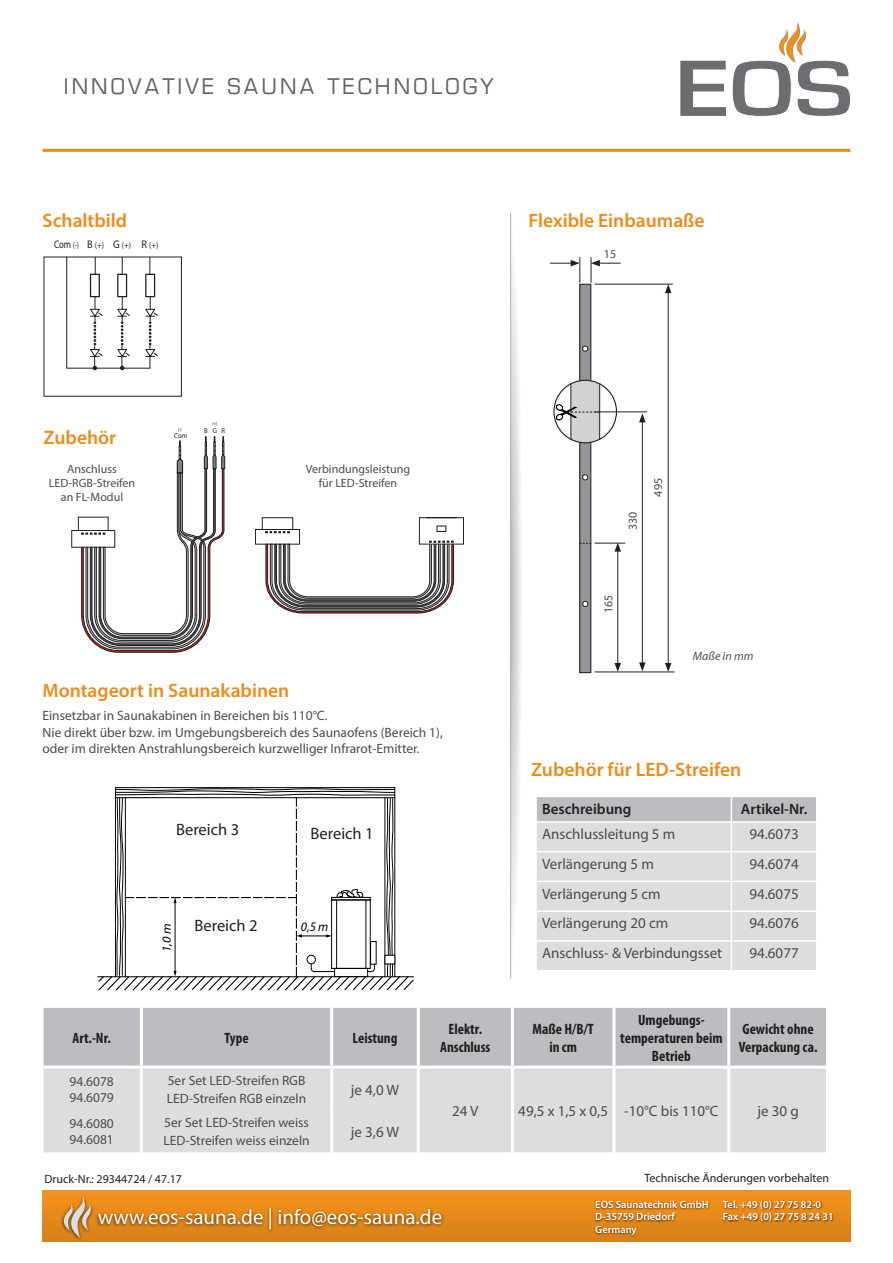
<style>
.page{position:relative;width:893px;height:1263px;background:#fff}
.page>*{position:absolute;margin:0;border:0;box-sizing:border-box;transform-origin:0 0}
.t1{font:21px "Myriad Pro";color:#fff}
.t2{font:21px "Eurostile";letter-spacing:.15em;color:#636366}
.t3{font:600 19.5px "Myriad Pro";color:#eb8c1b}
.t4{font:16.5px "Myriad Pro";color:#231f20}
.t5{font:15px "Myriad Pro";color:#4b4c4d}
.t6{font:700 condensed 15px/18px "Myriad Pro";color:#231f20;text-align:center}
.t7{font:600 15px "Myriad Pro";color:#231f20}
.t8{font:13.5px "Myriad Pro";color:#4b4c4d}
.t9{font:italic 13.05px "Myriad Pro";color:#000;scale:.96 1}
.t10{font:italic 12.45px "Myriad Pro";color:#000;scale:1.05 1}
.t11{font:12px/14.4px "Myriad Pro";color:#4b4c4d;text-align:center}
.t12{font:12px "Myriad Pro";color:#231f20}
.t13{font:italic 12px "Myriad Pro";color:#4b4c4d}
.t14{font:600 10.5px "Myriad Pro";color:#fff}
.t15{font:8.55px "Myriad Pro";color:#231f20;scale:.79 1}
.t16{font:7.2px "Myriad Pro";letter-spacing:.325em;color:#231f20;scale:.94 1}
.t17{font:4.5px "Myriad Pro";color:#231f20;scale:.94 1}
.s1{font-size:11.1px}
</style>
<div class="page">
<svg style="left:680px;top:61px;width:46px;height:55px"></svg>
<svg style="left:732px;top:22px;width:118px;height:94px"></svg>
<hr style="left:43px;top:149px;width:807px;height:3px;background:#eb8c1b">
<div style="left:43px;top:1191px;width:807px;height:51px;background:linear-gradient(to bottom,#f6921d,#d58017)"></div>
<div style="left:95px;top:1206px;width:350px;height:28px;background:#231f20;opacity:.75"></div>
<div style="left:60px;top:1194px;width:34px;height:48px;background:#231f20;opacity:.75"></div>
<svg style="left:61px;top:1195px;width:31px;height:43px"></svg>
<div style="left:594px;top:1199px;width:239px;height:38px;background:#231f20;opacity:.75"></div>
<svg style="left:511px;top:213px;width:10px;height:765px"></svg>
<hr style="left:510px;top:213px;width:1px;height:765px;background:#b2b3b7">
<div style="left:580px;top:284px;width:11px;height:389px;background:#939598"></div>
<div style="left:579px;top:284px;width:12px;height:389px;border:1px solid #231f20"></div>
<div style="left:145px;top:274px;width:10px;height:23px;border:1px solid #231f20"></div>
<div style="left:117px;top:274px;width:10px;height:23px;border:1px solid #231f20"></div>
<svg style="left:122px;top:257px;width:1px;height:17px"></svg>
<svg style="left:150px;top:257px;width:1px;height:17px"></svg>
<div style="left:90px;top:274px;width:10px;height:23px;border:1px solid #231f20"></div>
<hr style="left:67px;top:368px;width:83px;height:1px;background:#231f20">
<svg style="left:95px;top:257px;width:1px;height:17px"></svg>
<hr style="left:66px;top:257px;width:1px;height:111px;background:#231f20">
<svg style="left:145px;top:297px;width:13px;height:71px"></svg>
<svg style="left:117px;top:297px;width:13px;height:73px"></svg>
<svg style="left:89px;top:297px;width:14px;height:73px"></svg>
<svg style="left:71px;top:436px;width:155px;height:217px"></svg>
<hr style="left:595px;top:672px;width:79px;height:1px;background:#231f20">
<hr style="left:595px;top:284px;width:78px;height:1px;background:#231f20">
<hr style="left:617px;top:549px;width:1px;height:116px;background:#231f20">
<svg style="left:614px;top:544px;width:7px;height:8px"></svg>
<svg style="left:614px;top:663px;width:7px;height:9px"></svg>
<hr style="left:595px;top:543px;width:30px;height:1px;background:#231f20">
<hr style="left:642px;top:420px;width:1px;height:245px;background:#231f20">
<svg style="left:639px;top:413px;width:7px;height:9px"></svg>
<svg style="left:639px;top:662px;width:7px;height:9px"></svg>
<hr style="left:595px;top:412px;width:52px;height:1px;background:#231f20">
<hr style="left:668px;top:291px;width:1px;height:374px;background:#231f20">
<svg style="left:665px;top:284px;width:6px;height:9px"></svg>
<svg style="left:665px;top:663px;width:6px;height:9px"></svg>
<svg style="left:550px;top:257px;width:31px;height:26px"></svg>
<svg style="left:591px;top:257px;width:30px;height:26px"></svg>
<svg style="left:576px;top:380px;width:23px;height:61px"></svg>
<hr style="left:599px;top:383px;width:1px;height:57px;background:#231f20">
<hr style="left:115px;top:787px;width:280px;height:1px;background:#000">
<hr style="left:98px;top:976px;width:315px;height:1px;background:#000">
<svg style="left:99px;top:788px;width:315px;height:202px"></svg>
<img style="left:553px;top:381px;width:44px;height:63px">
<svg style="left:255px;top:517px;width:209px;height:96px"></svg>
<div style="left:437px;top:526px;width:9px;height:6px;border:1px solid #231f20"></div>
<svg style="left:582px;top:346px;width:6px;height:5px"></svg>
<svg style="left:582px;top:475px;width:6px;height:5px"></svg>
<svg style="left:583px;top:601px;width:5px;height:6px"></svg>
<div style="left:44px;top:1008px;width:782px;height:57px;background:#bcbdc0"></div>
<div style="left:44px;top:1068px;width:782px;height:84px;background:#dcdddf"></div>
<hr style="left:140px;top:1068px;width:3px;height:42px;background:#fff">
<hr style="left:330px;top:1068px;width:3px;height:42px;background:#fff">
<hr style="left:417px;top:1068px;width:3px;height:42px;background:#fff">
<hr style="left:511px;top:1068px;width:3px;height:42px;background:#fff">
<hr style="left:612px;top:1068px;width:3px;height:42px;background:#fff">
<hr style="left:727px;top:1068px;width:3px;height:42px;background:#fff">
<hr style="left:140px;top:1110px;width:3px;height:42px;background:#fff">
<hr style="left:330px;top:1110px;width:3px;height:42px;background:#fff">
<hr style="left:417px;top:1110px;width:3px;height:42px;background:#fff">
<hr style="left:511px;top:1110px;width:3px;height:42px;background:#fff">
<hr style="left:612px;top:1110px;width:3px;height:42px;background:#fff">
<hr style="left:727px;top:1110px;width:3px;height:42px;background:#fff">
<hr style="left:140px;top:1008px;width:3px;height:57px;background:#fff">
<hr style="left:330px;top:1008px;width:3px;height:57px;background:#fff">
<hr style="left:417px;top:1008px;width:3px;height:57px;background:#fff">
<hr style="left:511px;top:1008px;width:3px;height:57px;background:#fff">
<hr style="left:612px;top:1008px;width:3px;height:57px;background:#fff">
<hr style="left:727px;top:1008px;width:3px;height:57px;background:#fff">
<svg style="left:536px;top:796px;width:280px;height:174px;background:#d9dadc"></svg>
<h1 class="t2" style="left:64px;top:74px;width:432px">INNOVATIVE SAUNA TECHNOLOGY</h1>
<p class="t3" style="left:43px;top:208px;width:86px">Schaltbild</p>
<p class="t15" style="left:54px;top:240px;width:134px"><span class="s1">Com</span> (-) <span class="s1">B</span> (+) <span class="s1">G</span> (+) <span class="s1">R</span> (+)</p>
<p class="t3" style="left:529px;top:208px;width:178px">Flexible Einbaumaße</p>
<p class="t11" style="left:604px;top:246px;width:14px">15</p>
<p class="t3" style="left:44px;top:425px;width:74px">Zubehör</p>
<p class="t11" style="left:67px;top:461px;width:51px">Anschluss</p>
<p class="t11" style="left:49px;top:475px;width:88px">LED-RGB-Streifen an FL-Modul</p>
<p class="t17" style="left:212px;top:420px;width:7px">(+)</p>
<p class="t17" style="left:178px;top:427px;width:5px">(-)</p>
<p class="t16" style="left:204px;top:426px;width:24px">BGR</p>
<p class="t16" style="left:174px;top:431px;width:15px">Com</p>
<p class="t11" style="left:306px;top:461px;width:106px">Verbindungsleistung für LED-Streifen</p>
<p class="t3" style="left:43px;top:678px;width:248px">Montageort in Saunakabinen</p>
<p class="t8" style="left:43px;top:707px;width:287px">Einsetzbar in Saunakabinen in Bereichen bis 110°C.</p>
<p class="t8" style="left:43px;top:724px;width:402px">Nie direkt über bzw. im Umgebungsbereich des Saunaofens (Bereich 1),</p>
<p class="t8" style="left:43px;top:740px;width:379px">oder im direkten Anstrahlungsbereich kurzwelliger Infrarot-Emitter.</p>
<p class="t4" style="left:176px;top:819px;width:65px">Bereich 3</p>
<p class="t4" style="left:311px;top:823px;width:65px">Bereich 1</p>
<p class="t4" style="left:195px;top:915px;width:65px">Bereich 2</p>
<p class="t10" style="left:159px;top:952px;width:29px;rotate:-90deg">1,0 m</p>
<p class="t9" style="left:301px;top:919px;width:30px">0,5 m</p>
<p class="t6" style="left:73px;top:1029px;width:40px">Art.-Nr.</p>
<p class="t6" style="left:224px;top:1029px;width:26px">Type</p>
<p class="t6" style="left:352px;top:1029px;width:47px">Leistung</p>
<p class="t6" style="left:448px;top:1020px;width:35px">Elektr.</p>
<p class="t6" style="left:440px;top:1038px;width:52px">Anschluss</p>
<p class="t11" style="left:625px;top:530px;width:20px;rotate:-90deg">330</p>
<p class="t11" style="left:651px;top:496px;width:20px;rotate:-90deg">495</p>
<p class="t11" style="left:601px;top:613px;width:20px;rotate:-90deg">165</p>
<p class="t13" style="left:693px;top:648px;width:62px">Maße in mm</p>
<p class="t3" style="left:531px;top:757px;width:212px">Zubehör für LED-Streifen</p>
<p class="t7" style="left:542px;top:799px;width:91px">Beschreibung</p>
<p class="t7" style="left:741px;top:799px;width:68px">Artikel-Nr.</p>
<p class="t5" style="left:542px;top:825px;width:135px">Anschlussleitung 5 m</p>
<p class="t5" style="left:749px;top:825px;width:51px">94.6073</p>
<p class="t5" style="left:542px;top:855px;width:113px">Verlängerung 5 m</p>
<p class="t5" style="left:749px;top:855px;width:51px">94.6074</p>
<p class="t5" style="left:542px;top:884px;width:120px">Verlängerung 5 cm</p>
<p class="t5" style="left:749px;top:884px;width:51px">94.6075</p>
<p class="t5" style="left:542px;top:914px;width:128px">Verlängerung 20 cm</p>
<p class="t5" style="left:749px;top:914px;width:51px">94.6076</p>
<p class="t5" style="left:542px;top:944px;width:182px">Anschluss- &amp; Verbindungsset</p>
<p class="t5" style="left:749px;top:944px;width:51px">94.6077</p>
<p class="t6" style="left:533px;top:1020px;width:63px">Maße H/B/T</p>
<p class="t6" style="left:549px;top:1038px;width:29px">in cm</p>
<p class="t6" style="left:620px;top:1011px;width:104px">Umgebungs&shy;temperaturen beim<br>Betrieb</p>
<p class="t6" style="left:739px;top:1020px;width:80px;text-align:left">Gewicht ohne<br>Verpackung ca.</p>
<p class="t8" style="left:70px;top:1073px;width:46px">94.6078</p>
<p class="t8" style="left:70px;top:1089px;width:46px">94.6079</p>
<p class="t8" style="left:70px;top:1115px;width:46px">94.6080</p>
<p class="t8" style="left:70px;top:1131px;width:46px">94.6081</p>
<p class="t8" style="left:168px;top:1072px;width:139px">5er Set LED-Streifen RGB</p>
<p class="t8" style="left:167px;top:1090px;width:141px">LED-Streifen RGB einzeln</p>
<p class="t8" style="left:164px;top:1114px;width:146px">5er Set LED-Streifen weiss</p>
<p class="t8" style="left:163px;top:1132px;width:148px">LED-Streifen weiss einzeln</p>
<p class="t12" style="left:45px;top:1171px;width:139px">Druck-Nr.: 29344724 / 47.17</p>
<p class="t5" style="left:351px;top:1080px;width:50px">je 4,0 W</p>
<p class="t5" style="left:351px;top:1122px;width:50px">je 3,6 W</p>
<h1 class="t1" style="left:98px;top:1204px;width:346px">www.eos-sauna.de | info@eos-sauna.de</h1>
<p class="t5" style="left:452px;top:1101px;width:28px">24 V</p>
<p class="t5" style="left:518px;top:1101px;width:91px">49,5 x 1,5 x 0,5</p>
<p class="t5" style="left:624px;top:1101px;width:96px">-10°C bis 110°C</p>
<p class="t5" style="left:757px;top:1101px;width:43px">je 30 g</p>
<p class="t12" style="left:644px;top:1170px;width:186px">Technische Änderungen vorbehalten</p>
<p class="t14" style="left:595px;top:1197px;width:115px">EOS Saunatechnik GmbH</p>
<p class="t14" style="left:723px;top:1197px;width:100px">Tel. +49 (0) 27 75 82-0</p>
<p class="t14" style="left:595px;top:1210px;width:81px">D-35759 Driedorf</p>
<p class="t14" style="left:723px;top:1210px;width:112px">Fax +49 (0) 27 75 8 24 31</p>
<p class="t14" style="left:595px;top:1222px;width:43px">Germany</p>
</div>
